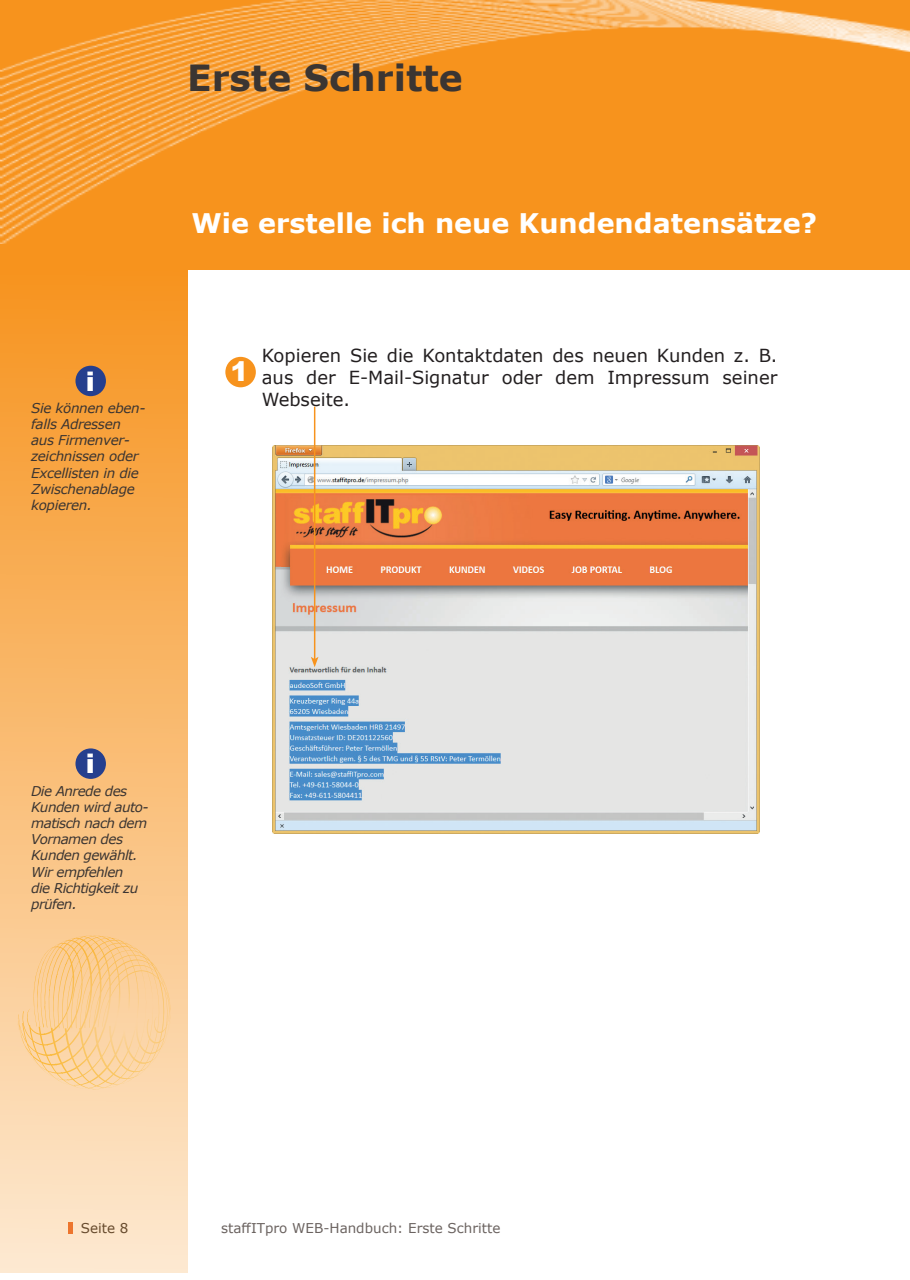
<style>
.page{position:relative;width:910px;height:1280px;background:#fff}
.page>*{position:absolute;margin:0;border:0;box-sizing:border-box;transform-origin:0 0}
.t1{font:700 36px "Verdana";color:#3b3532}
.t2{font:700 27px "Verdana";color:#fff}
.t3{font:900 27px "Arial";color:#fff}
.t4{font:18px/21.6px "Verdana";color:#231f20;text-align:justify}
.t5{font:italic 13.5px/16.2px "Verdana";letter-spacing:-.04em;color:#3b3532}
.t6{font:13.5px "Verdana";color:#6b6360}
.t7{font:13.5px "Verdana";color:#3b3532}
</style>
<div class="page">
<div style="left:1px;top:0;width:909px;height:269px;background:#f7931d"></div>
<img style="left:0;top:0;width:910px;height:244px">
<div style="left:0;top:259px;width:187px;height:1014px;background:linear-gradient(to bottom,#f6931d,#fde8ce)"></div>
<div style="left:0;top:1205px;width:23px;height:71px;background:#fde6cc"></div>
<div style="left:75px;top:366px;width:31px;height:30px;background:#253f8e;border-radius:50%"></div>
<div style="left:75px;top:748px;width:31px;height:31px;background:#253f8e;border-radius:50%"></div>
<div style="left:225px;top:357px;width:31px;height:30px;background:#f7931d;border-radius:50%"></div>
<img style="left:272px;top:445px;width:488px;height:389px">
<hr style="left:314px;top:407px;width:1px;height:252px;background:#f7931d">
<svg style="left:311px;top:657px;width:7px;height:10px"></svg>
<h1 class="t1" style="left:187px;top:53px;width:277px">Erste Schritte</h1>
<h2 class="t3" style="left:86px;top:361px;width:10px">i</h2>
<p class="t5" style="left:31px;top:400px;width:116px">Sie können eben&shy;falls Adressen aus Firmenver&shy;zeichnissen oder<br>Excellisten in die<br>Zwischenablage kopieren.</p>
<h2 class="t2" style="left:191px;top:204px;width:627px">Wie erstelle ich neue Kundendatensätze?</h2>
<h2 class="t3" style="left:231px;top:351px;width:20px">1</h2>
<h3 class="t4" style="left:262px;top:345px;width:517px">Kopieren Sie die Kontaktdaten des neuen Kunden z. B. aus der E-Mail-Signatur oder dem Impressum seiner Webseite.</h3>
<h2 class="t3" style="left:86px;top:744px;width:10px">i</h2>
<p class="t5" style="left:31px;top:782px;width:119px">Die Anrede des<br>Kunden wird auto&shy;matisch nach dem<br>Vornamen des<br>Kunden gewählt.<br>Wir empfehlen<br>die Richtigkeit zu prüfen.</p>
<p class="t7" style="left:81px;top:1219px;width:49px">Seite 8</p>
<p class="t6" style="left:221px;top:1219px;width:281px">staffITpro WEB-Handbuch: Erste Schritte</p>
</div>
